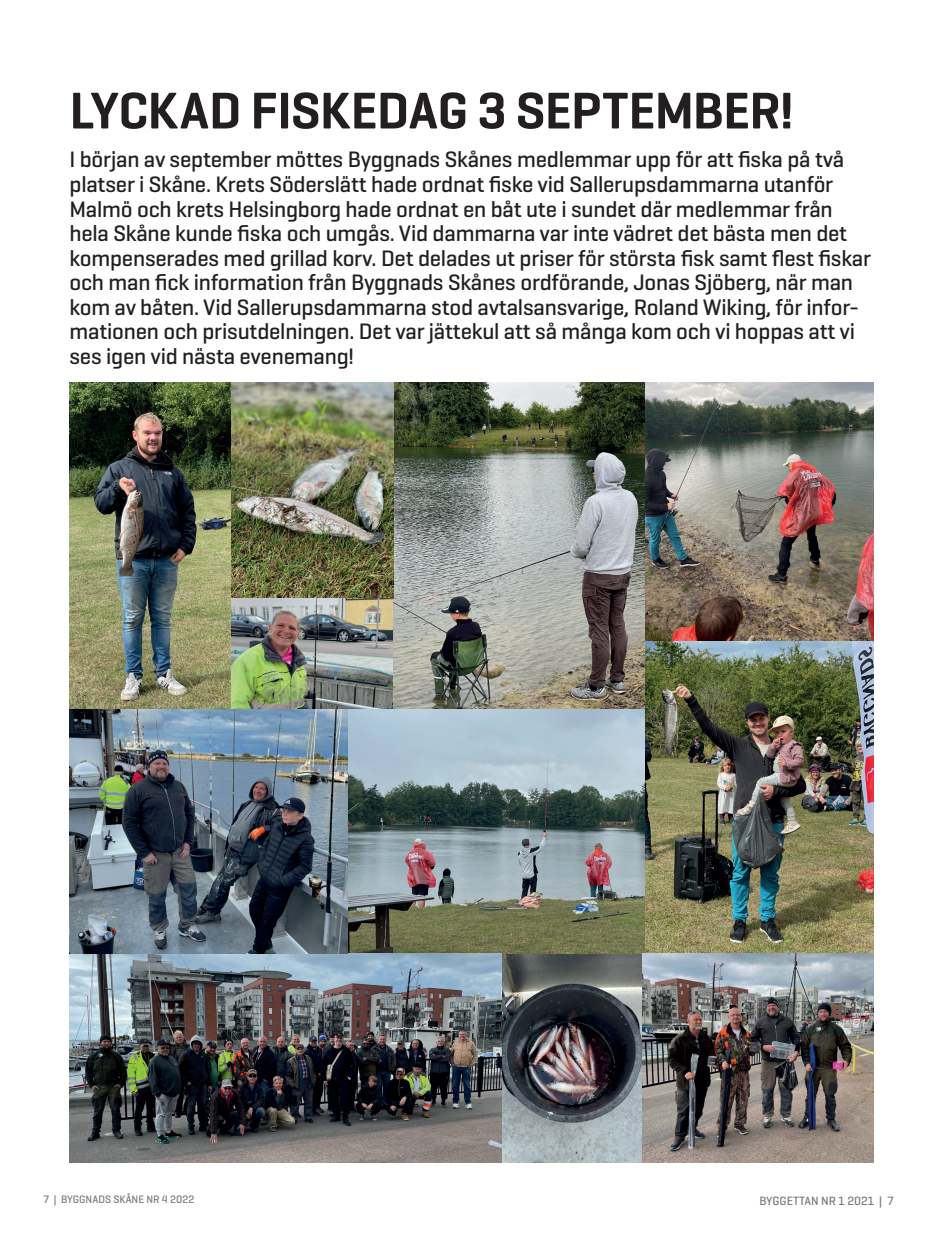
<style>
.page{position:relative;width:943px;height:1241px;background:#fff}
.page>*{position:absolute;margin:0;border:0;box-sizing:border-box;transform-origin:0 0}
.t1{font:600 52.5px "Geogrotesque";letter-spacing:-.01em;color:#231f20}
.t2{font:500 22.75px/24.5px "Geogrotesque";letter-spacing:-.01em;color:#231f20}
.t3{font:500 12.25px "Geogrotesque";color:#777b83}
.t4{font:500 11.03px "Geogrotesque";color:#777b83}
</style>
<div class="page">
<img style="left:231px;top:598px;width:162px;height:111px">
<img style="left:501px;top:953px;width:141px;height:208px">
<img style="left:393px;top:382px;width:252px;height:327px">
<img style="left:69px;top:709px;width:576px;height:244px">
<img style="left:231px;top:382px;width:162px;height:216px">
<img style="left:645px;top:382px;width:228px;height:259px">
<img style="left:645px;top:641px;width:228px;height:312px">
<img style="left:69px;top:382px;width:162px;height:327px">
<img style="left:69px;top:952px;width:432px;height:209px">
<img style="left:642px;top:953px;width:231px;height:208px">
<h1 class="t1" style="left:69px;top:78px;width:725px">LYCKAD FISKEDAG 3 SEPTEMBER!</h1>
<p class="t2" style="left:69px;top:147px;width:803px">I början av september möttes Byggnads Skånes medlemmar upp för att fiska på två platser i Skåne. Krets Söderslätt hade ordnat fiske vid Sallerupsdammarna utanför Malmö och krets Helsingborg hade ordnat en båt ute i sundet där medlemmar från hela Skåne kunde fiska och umgås. Vid dammarna var inte vädret det bästa men det kompenserades med grillad korv. Det delades ut priser för största fisk samt flest fiskar och man fick information från Byggnads Skånes ordförande, Jonas Sjöberg, när man kom av båten. Vid Sallerupsdammarna stod avtalsansvarige, Roland Wiking, för infor&shy;mationen och prisutdelningen. Det var jättekul att så många kom och vi hoppas att vi ses igen vid nästa evenemang!</p>
<p class="t4" style="left:44px;top:1192px;width:152px">7 | BYGGNADS SKÅNE NR 4 2022</p>
<p class="t3" style="left:759px;top:1192px;width:136px">BYGGETTAN NR 1 2021 | 7</p>
</div>
